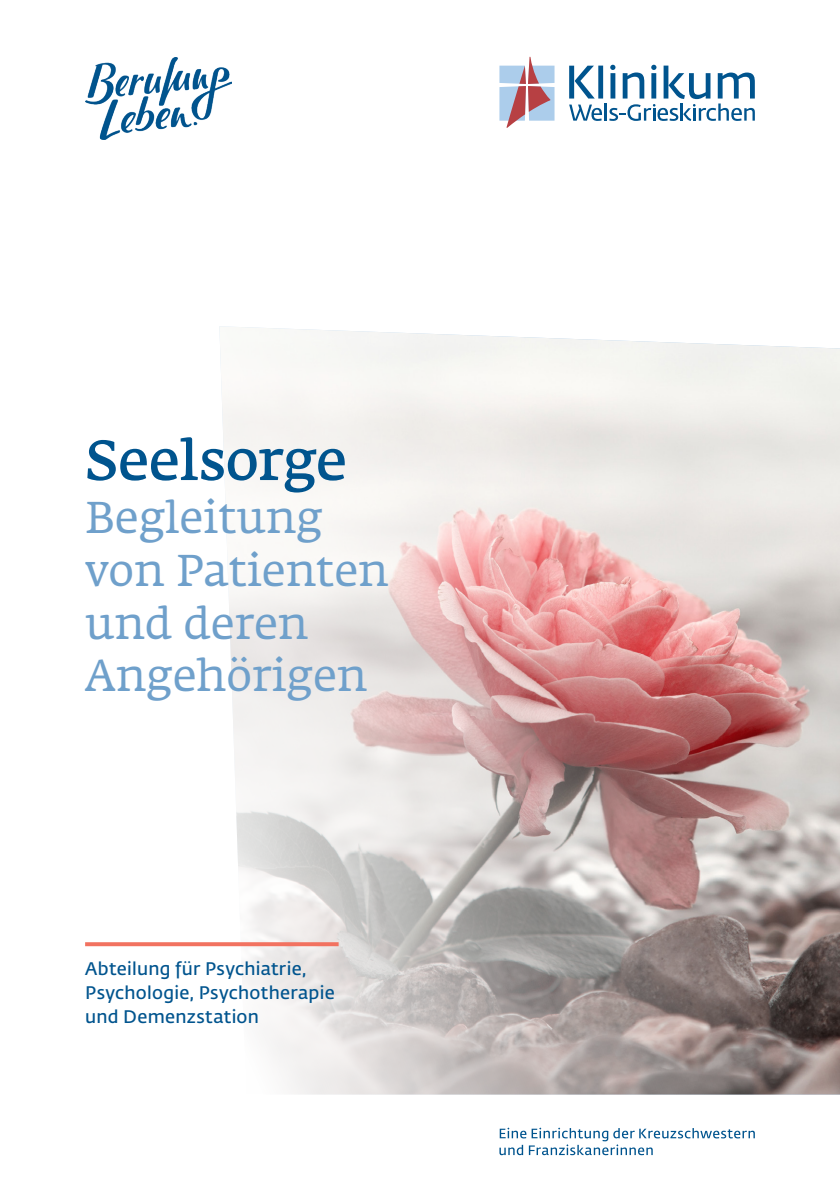
<style>
.page{position:relative;width:840px;height:1191px;background:#fff}
.page>*{position:absolute;margin:0;border:0;box-sizing:border-box;transform-origin:0 0}
.Titel_HL2_zwei_oder{font:56px "Fedra Serif A Std Demi";letter-spacing:-.005em;color:#00548e}
.Titel_HL2_zwei_oder-2{font:44px/52.8px "Fedra Serif A Std";color:#6fa0cb}
.Kern_Infobox_Hervorh{font:600 18px/24px "Fedra Sans Std";letter-spacing:.015em;color:#00548e}
</style>
<div class="page">
<svg style="left:499px;top:1127px;width:255px;height:28px"></svg>
<svg style="left:499px;top:57px;width:55px;height:71px"></svg>
<svg style="left:569px;top:65px;width:185px;height:56px"></svg>
<img style="left:219px;top:326px;width:620px;height:768px">
<svg style="left:85px;top:942px;width:253px;height:4px"></svg>
<img style="left:85px;top:57px;width:146px;height:83px">
<p class="Titel_HL2_zwei_oder" style="left:85px;top:424px;width:263px">Seelsorge</p>
<p class="Titel_HL2_zwei_oder-2" style="left:85px;top:494px;width:305px">Begleitung von Patienten und deren<br>Angehörigen</p>
<p class="Kern_Infobox_Hervorh" style="left:85px;top:956px;width:251px">Abteilung für Psychiatrie,<br>Psychologie, Psychotherapie und Demenzstation</p>
</div>
